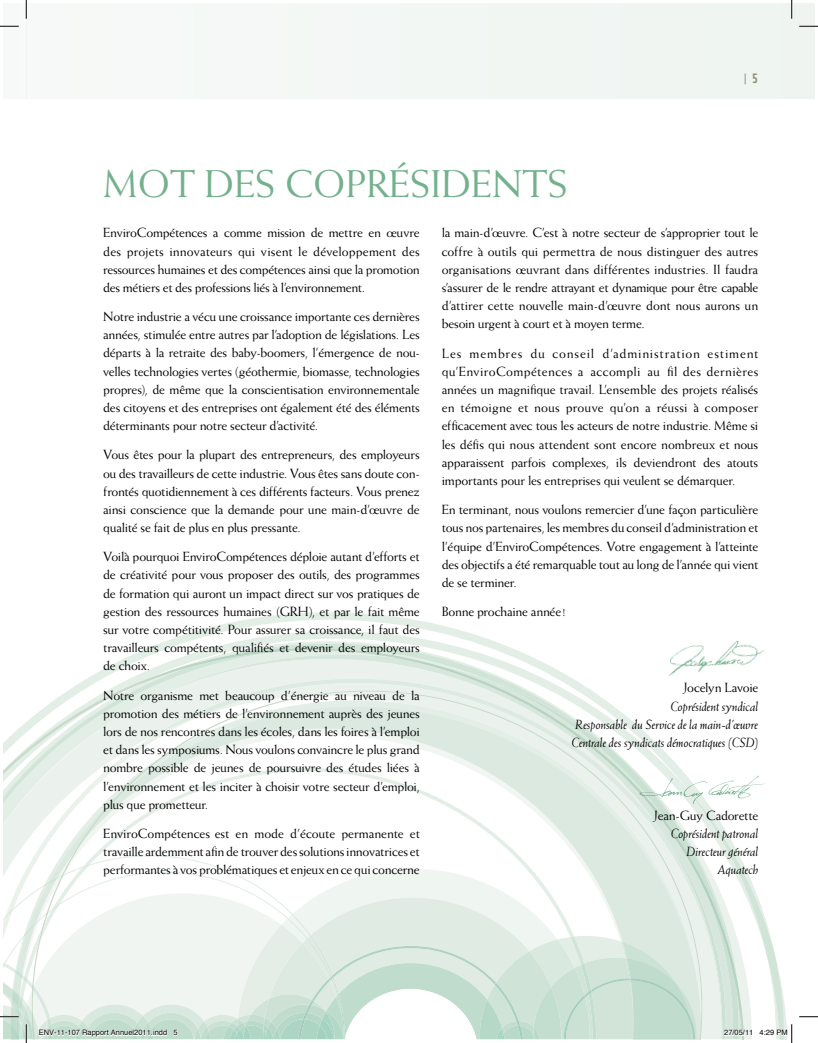
<style>
.page{position:relative;width:818px;height:1043px;background:#fff}
.page>*{position:absolute;margin:0;border:0;box-sizing:border-box;transform-origin:0 0}
.t1{font:38.75px "Weiss";color:#73b18d}
.t2{font:700 13.75px "Solex";color:#9a9680}
.t3{font:13.38px/18.2px "Weiss";letter-spacing:-.02em;color:#000;text-align:justify}
.t4{font:italic 13.38px/18.2px "Weiss";letter-spacing:-.015em;color:#000;text-align:justify}
.t5{font:7.5px "Helvetica";color:#000}
.s1{font-family:"Solex Bold Lining";font-weight:400}
</style>
<div class="page">
<svg style="left:167px;top:612px;width:326px;height:29px"></svg>
<svg style="left:135px;top:643px;width:390px;height:11px"></svg>
<svg style="left:137px;top:648px;width:294px;height:6px"></svg>
<svg style="left:89px;top:654px;width:442px;height:24px;fill:#ebf2ed"></svg>
<svg style="left:394px;top:657px;width:177px;height:21px"></svg>
<svg style="left:4px;top:717px;width:28px;height:59px"></svg>
<svg style="left:153px;top:678px;width:437px;height:12px;background:#e7f0e9"></svg>
<svg style="left:32px;top:690px;width:650px;height:86px"></svg>
<div style="left:26px;top:4px;width:788px;height:94px;background:#f3f7f4"></div>
<img style="left:634px;top:771px;width:125px;height:5px">
<img style="left:669px;top:640px;width:95px;height:36px">
<div style="left:4px;top:4px;width:22px;height:94px;background:#f7f9f8"></div>
<svg style="left:0;top:25px;width:19px;height:2px"></svg>
<svg style="left:799px;top:25px;width:19px;height:2px"></svg>
<svg style="left:799px;top:1016px;width:19px;height:1px"></svg>
<svg style="left:25px;top:0;width:2px;height:19px"></svg>
<svg style="left:790px;top:0;width:2px;height:19px"></svg>
<svg style="left:0;top:776px;width:792px;height:266px"></svg>
<p class="t2" style="left:743px;top:69px;width:16px">| <span class="s1">5</span></p>
<h1 class="t1" style="left:103px;top:161px;width:126px">Mot des</h1>
<h1 class="t1" style="left:285px;top:161px;width:25px">coprésidents</h1>
<p class="t3" style="left:103px;top:223px;width:318px">EnviroCompétences a comme mission de mettre en œuvre des projets innovateurs qui visent le développement des ressources humaines et des compétences ainsi que la promotion des métiers et des professions liés à l’environnement.</p>
<p class="t3" style="left:103px;top:307px;width:318px">Notre industrie a vécu une croissance importante ces dernières années, stimulée entre autres par l’adoption de législations. Les départs à la retraite des baby-boomers, l’émergence de nou&shy;velles technologies vertes (géothermie, biomasse, technologies propres), de même que la conscientisation environnementale des citoyens et des entreprises ont également été des éléments déterminants pour notre secteur d’activité.</p>
<p class="t3" style="left:103px;top:445px;width:318px">Vous êtes pour la plupart des entrepreneurs, des employeurs ou des travailleurs de cette industrie. Vous êtes sans doute con&shy;frontés quotidiennement à ces différents facteurs. Vous prenez ainsi conscience que la demande pour une main-d’œuvre de qualité se fait de plus en plus pressante.</p>
<p class="t3" style="left:103px;top:547px;width:318px">Voilà pourquoi EnviroCompétences déploie autant d’efforts et de créativité pour vous proposer des outils, des programmes de formation qui auront un impact direct sur vos pratiques de gestion des ressources humaines (GRH), et par le fait même sur votre compétitivité. Pour assurer sa croissance, il faut des travailleurs compétents, qualifiés et devenir des employeurs de choix.</p>
<p class="t3" style="left:103px;top:685px;width:318px">Notre organisme met beaucoup d’énergie au niveau de la promotion des métiers de l’environnement auprès des jeunes lors de nos rencontres dans les écoles, dans les foires à l’emploi et dans les symposiums. Nous voulons convaincre le plus grand nombre possible de jeunes de poursuivre des études liées à l’environnement et les inciter à choisir votre secteur d’emploi, plus que prometteur.</p>
<p class="t3" style="left:103px;top:824px;width:318px">EnviroCompétences est en mode d’écoute permanente et travaille ardemment afin de trouver des solutions innovatrices et performantes à vos problématiques et enjeux en ce qui concerne</p>
<p class="t3" style="left:441px;top:223px;width:318px">la main-d’œuvre. C’est à notre secteur de s’approprier tout le coffre à outils qui permettra de nous distinguer des autres organisations œuvrant dans différentes industries. Il faudra s’assurer de le rendre attrayant et dynamique pour être capable d’attirer cette nouvelle main-d’œuvre dont nous aurons un besoin urgent à court et à moyen terme.</p>
<p class="t3" style="left:441px;top:344px;width:318px">Les membres du conseil d’administration estiment qu’EnviroCompétences a accompli au fil des dernières années un magnifique travail. L’ensemble des projets réalisés en témoigne et nous prouve qu’on a réussi à composer efficacement avec tous les acteurs de notre industrie. Même si les défis qui nous attendent sont encore nombreux et nous apparaissent parfois complexes, ils deviendront des atouts importants pour les entreprises qui veulent se démarquer.</p>
<p class="t3" style="left:441px;top:500px;width:318px">En terminant, nous voulons remercier d’une façon particulière tous nos partenaires, les membres du conseil d’administration et l’équipe d’EnviroCompétences. Votre engagement à l’atteinte des objectifs a été remarquable tout au long de l’année qui vient de se terminer.</p>
<p class="t3" style="left:441px;top:602px;width:125px">Bonne prochaine année!</p>
<p class="t3" style="left:683px;top:678px;width:76px">Jocelyn Lavoie</p>
<p class="t4" style="left:571px;top:697px;width:188px;text-indent:99px">Coprésident syndical Responsable du Service de la main-d’œuvre Centrale des syndicats démocratiques (CSD)</p>
<p class="t3" style="left:654px;top:806px;width:106px">Jean-Guy Cadorette</p>
<p class="t4" style="left:670px;top:824px;width:89px;text-align:right">Coprésident patronal<br>Directeur général<br>Aquatech</p>
<p class="t5" style="left:39px;top:1027px;width:140px">ENV-11-107 Rapport Annuel2011.indd 5</p>
<p class="t5" style="left:724px;top:1027px;width:65px">27/05/11 4:29 PM</p>
</div>
